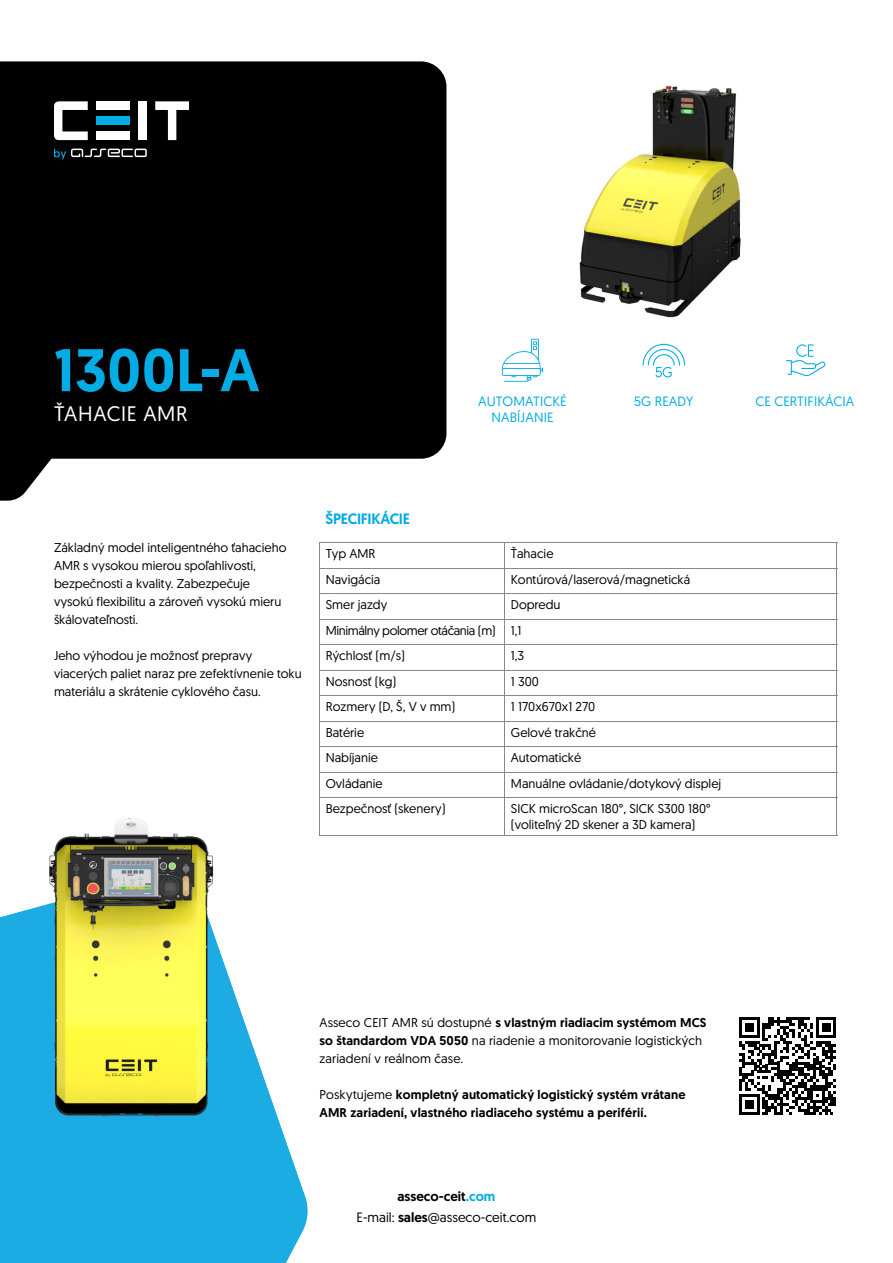
<style>
.page{position:relative;width:893px;height:1263px;background:#fff}
.page>*{position:absolute;margin:0;border:0;box-sizing:border-box;transform-origin:0 0}
.t1{font:500 60px "Geomanist";color:#03ace4}
.t2{font:21px "Geomanist";letter-spacing:.03em;color:#fff}
.t3{font:500 15px "Geomanist";letter-spacing:-.02em;color:#03ace4}
.t4{font:13.5px/21px "Geomanist";color:#000;text-align:center}
.t5{font:13.5px "Geomanist";letter-spacing:.01em;color:#03ace4}
.t6{font:12.75px/18px "Geomanist";color:#000}
.t7{font:12.75px/18px "Geomanist";color:#000}
.t8{font:500 12.75px/18px "Geomanist";letter-spacing:.01em;color:#000}
.t9{font:12.75px/25.5px "Geomanist";letter-spacing:-.03em;color:#000}
.s1{font-weight:500}
.s2{font-weight:400}
.s3{font-weight:500;color:#03ace4}
</style>
<div class="page">
<svg style="left:0;top:61px;width:446px;height:440px;background:#171717"></svg>
<svg style="left:54px;top:149px;width:93px;height:10px"></svg>
<svg style="left:155px;top:101px;width:34px;height:39px"></svg>
<svg style="left:54px;top:101px;width:34px;height:39px"></svg>
<div style="left:96px;top:101px;width:34px;height:9px;background:#fff"></div>
<div style="left:96px;top:116px;width:34px;height:9px;background:#03ace4"></div>
<div style="left:96px;top:131px;width:34px;height:9px;background:#fff"></div>
<div style="left:138px;top:101px;width:9px;height:39px;background:#fff"></div>
<img style="left:579px;top:85px;width:162px;height:233px">
<img style="left:49px;top:818px;width:165px;height:56px">
<img style="left:0;top:874px;width:258px;height:389px">
<img style="left:258px;top:1061px;width:50px;height:202px">
<svg style="left:643px;top:344px;width:42px;height:33px"></svg>
<svg style="left:786px;top:344px;width:40px;height:32px"></svg>
<svg style="left:502px;top:339px;width:41px;height:43px"></svg>
<svg style="left:739px;top:1017px;width:97px;height:98px"></svg>
<hr style="left:320px;top:542px;width:185px;height:1px;background:#87888a">
<hr style="left:505px;top:542px;width:332px;height:1px;background:#87888a">
<hr style="left:320px;top:568px;width:185px;height:1px;background:#87888a">
<hr style="left:505px;top:568px;width:332px;height:1px;background:#87888a">
<hr style="left:320px;top:593px;width:185px;height:1px;background:#87888a">
<hr style="left:505px;top:593px;width:332px;height:1px;background:#87888a">
<hr style="left:320px;top:619px;width:185px;height:1px;background:#87888a">
<hr style="left:505px;top:619px;width:332px;height:1px;background:#87888a">
<hr style="left:320px;top:644px;width:185px;height:1px;background:#87888a">
<hr style="left:505px;top:644px;width:332px;height:1px;background:#87888a">
<hr style="left:320px;top:670px;width:185px;height:1px;background:#87888a">
<hr style="left:505px;top:670px;width:332px;height:1px;background:#87888a">
<hr style="left:320px;top:695px;width:185px;height:1px;background:#87888a">
<hr style="left:505px;top:695px;width:332px;height:1px;background:#87888a">
<hr style="left:320px;top:721px;width:185px;height:1px;background:#87888a">
<hr style="left:505px;top:721px;width:332px;height:1px;background:#87888a">
<hr style="left:320px;top:746px;width:185px;height:1px;background:#87888a">
<hr style="left:505px;top:746px;width:332px;height:1px;background:#87888a">
<hr style="left:320px;top:772px;width:185px;height:1px;background:#87888a">
<svg style="left:319px;top:543px;width:1px;height:254px"></svg>
<hr style="left:505px;top:772px;width:332px;height:1px;background:#87888a">
<svg style="left:836px;top:543px;width:1px;height:254px"></svg>
<hr style="left:320px;top:797px;width:185px;height:1px;background:#87888a">
<hr style="left:319px;top:798px;width:1px;height:37px;background:#87888a">
<hr style="left:505px;top:797px;width:332px;height:1px;background:#87888a">
<hr style="left:505px;top:798px;width:1px;height:37px;background:#87888a">
<hr style="left:836px;top:798px;width:1px;height:37px;background:#87888a">
<hr style="left:320px;top:835px;width:185px;height:1px;background:#87888a">
<hr style="left:505px;top:835px;width:332px;height:1px;background:#87888a">
<h1 class="t1" style="left:54px;top:330px;width:207px">1300L-A</h1>
<h2 class="t2" style="left:54px;top:400px;width:135px">ŤAHACIE AMR</h2>
<p class="t5" style="left:478px;top:392px;width:90px">AUTOMATICKÉ</p>
<p class="t5" style="left:634px;top:392px;width:61px">5G READY</p>
<p class="t5" style="left:755px;top:392px;width:101px">CE CERTIFIKÁCIA</p>
<p class="t5" style="left:491px;top:409px;width:63px">NABÍJANIE</p>
<p class="t7" style="left:54px;top:538px;width:234px">Základný model inteligentného ťahacieho AMR s vysokou mierou spoľahlivosti, bezpečnosti a kvality. Zabezpečuje vysokú flexibilitu a zároveň vysokú mieru škálovateľnosti.</p>
<p class="t7" style="left:54px;top:646px;width:249px">Jeho výhodou je možnosť prepravy viacerých paliet naraz pre zefektívnenie toku materiálu a skrátenie cyklového času.</p>
<p class="t3" style="left:326px;top:508px;width:86px">ŠPECIFIKÁCIE</p>
<p class="t6" style="left:326px;top:544px;width:51px">Typ AMR</p>
<p class="t6" style="left:511px;top:544px;width:44px">Ťahacie</p>
<p class="t6" style="left:326px;top:570px;width:56px">Navigácia</p>
<p class="t6" style="left:511px;top:570px;width:181px">Kontúrová/laserová/magnetická</p>
<p class="t6" style="left:326px;top:595px;width:63px">Smer jazdy</p>
<p class="t9" style="left:326px;top:592px;width:236px;text-indent:185px">Dopredu<br>Minimálny polomer otáčania (m) 1,1<br>Rýchlosť (m/s)</p>
<p class="t6" style="left:511px;top:646px;width:15px">1,3</p>
<p class="t6" style="left:326px;top:672px;width:72px">Nosnosť (kg)</p>
<p class="t6" style="left:511px;top:672px;width:30px">1 300</p>
<p class="t6" style="left:326px;top:697px;width:131px">Rozmery (D, Š, V v mm)</p>
<p class="t6" style="left:511px;top:697px;width:86px">1 170x670x1 270</p>
<p class="t6" style="left:326px;top:723px;width:40px">Batérie</p>
<p class="t6" style="left:511px;top:723px;width:87px">Gelové trakčné</p>
<p class="t6" style="left:326px;top:748px;width:54px">Nabíjanie</p>
<p class="t6" style="left:511px;top:748px;width:72px">Automatické</p>
<p class="t6" style="left:326px;top:774px;width:58px">Ovládanie</p>
<p class="t6" style="left:511px;top:774px;width:212px">Manuálne ovládanie/dotykový displej</p>
<p class="t6" style="left:326px;top:799px;width:121px">Bezpečnosť (skenery)</p>
<p class="t6" style="left:511px;top:800px;width:201px;line-height:16.5px">SICK microScan 180°, SICK S300 180° (voliteľný 2D skener a 3D kamera)</p>
<p class="t6" style="left:320px;top:1013px;width:389px">Asseco CEIT AMR sú dostupné <span class="s1">s vlastným riadiacim systémom MCS so štandardom VDA 5050</span> na riadenie a monitorovanie logistických zariadení v reálnom čase.</p>
<p class="t8" style="left:320px;top:1085px;width:367px"><span class="s2">Poskytujeme</span> kompletný automatický logistický systém vrátane<br>AMR zariadení, vlastného riadiaceho systému a periférií.</p>
<p class="t4" style="left:357px;top:1185px;width:181px"><span class="s1">asseco-ceit</span><span class="s3">.com<br></span>E-mail: <span class="s1">sales</span>@asseco-ceit.com</p>
</div>
